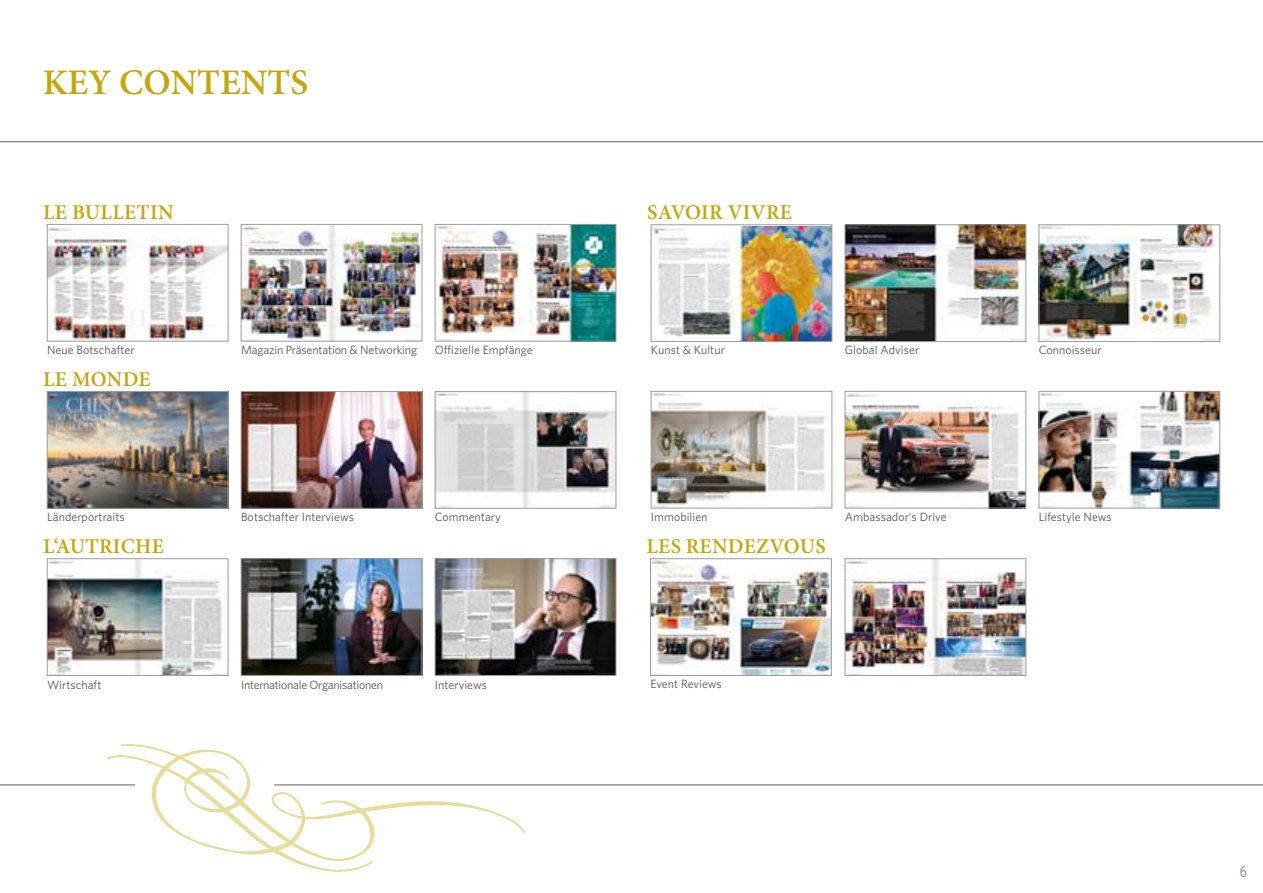
<style>
.page{position:relative;width:1263px;height:893px;background:#fff}
.page>*{position:absolute;margin:0;border:0;box-sizing:border-box;transform-origin:0 0}
.t1{font:600 36px "Minion Pro";color:#c4a70c}
.t2{font:600 21px "Minion Pro";letter-spacing:.015em;color:#c4a70c}
.t3{font:500 16.5px "Whitney Condensed";color:#9c9c9c}
.t4{font:12px "Whitney";letter-spacing:.005em;color:#565655}
.t5{font:12px "Whitney";letter-spacing:-.02em;color:#565655}
</style>
<div class="page">
<svg style="left:106px;top:744px;width:421px;height:128px"></svg>
<img style="left:49px;top:393px;width:177px;height:113px">
<div style="left:47px;top:391px;width:181px;height:117px;border:1px solid #9c9c9c"></div>
<img style="left:243px;top:393px;width:177px;height:113px">
<div style="left:241px;top:391px;width:181px;height:117px;border:1px solid #9c9c9c"></div>
<img style="left:437px;top:393px;width:177px;height:113px">
<div style="left:435px;top:391px;width:181px;height:117px;border:1px solid #9c9c9c"></div>
<img style="left:437px;top:561px;width:177px;height:113px">
<div style="left:435px;top:559px;width:181px;height:117px;border:1px solid #9c9c9c"></div>
<img style="left:243px;top:561px;width:177px;height:113px">
<div style="left:241px;top:559px;width:181px;height:117px;border:1px solid #9c9c9c"></div>
<img style="left:49px;top:561px;width:177px;height:113px">
<div style="left:47px;top:559px;width:181px;height:117px;border:1px solid #9c9c9c"></div>
<img style="left:49px;top:226px;width:177px;height:113px">
<div style="left:47px;top:224px;width:181px;height:117px;border:1px solid #9c9c9c"></div>
<img style="left:243px;top:226px;width:177px;height:113px">
<div style="left:241px;top:224px;width:181px;height:117px;border:1px solid #9c9c9c"></div>
<img style="left:437px;top:226px;width:177px;height:113px">
<div style="left:435px;top:224px;width:181px;height:117px;border:1px solid #9c9c9c"></div>
<img style="left:653px;top:227px;width:177px;height:113px">
<div style="left:651px;top:225px;width:181px;height:117px;border:1px solid #9c9c9c"></div>
<img style="left:847px;top:227px;width:177px;height:113px">
<div style="left:845px;top:225px;width:181px;height:117px;border:1px solid #9c9c9c"></div>
<img style="left:1041px;top:227px;width:177px;height:113px">
<div style="left:1039px;top:225px;width:181px;height:117px;border:1px solid #9c9c9c"></div>
<img style="left:1041px;top:393px;width:177px;height:113px">
<div style="left:1039px;top:391px;width:181px;height:117px;border:1px solid #9c9c9c"></div>
<img style="left:653px;top:393px;width:172px;height:113px">
<div style="left:651px;top:391px;width:181px;height:117px;border:1px solid #9c9c9c"></div>
<img style="left:847px;top:393px;width:177px;height:113px">
<div style="left:845px;top:391px;width:181px;height:117px;border:1px solid #9c9c9c"></div>
<img style="left:652px;top:561px;width:177px;height:113px">
<div style="left:650px;top:559px;width:181px;height:117px;border:1px solid #9c9c9c"></div>
<img style="left:847px;top:561px;width:177px;height:113px">
<div style="left:845px;top:559px;width:181px;height:117px;border:1px solid #9c9c9c"></div>
<hr style="left:0;top:141px;width:1263px;height:1px;background:#626261">
<hr style="left:274px;top:785px;width:989px;height:1px;background:#626261">
<hr style="left:0;top:785px;width:135px;height:1px;background:#626261">
<h1 class="t1" style="left:43px;top:58px;width:267px">KEY CONTENTS</h1>
<h2 class="t2" style="left:43px;top:198px;width:132px">LE BULLETIN</h2>
<p class="t4" style="left:47px;top:342px;width:89px">Neue Botschafter</p>
<p class="t4" style="left:241px;top:342px;width:178px">Magazin Präsentation &amp; Networking</p>
<p class="t4" style="left:435px;top:342px;width:99px">Offizielle Empfänge</p>
<h2 class="t2" style="left:43px;top:365px;width:109px">LE MONDE</h2>
<p class="t4" style="left:47px;top:509px;width:79px">Länderportraits</p>
<p class="t4" style="left:241px;top:509px;width:114px">Botschafter Interviews</p>
<p class="t4" style="left:435px;top:509px;width:67px">Commentary</p>
<h2 class="t2" style="left:43px;top:532px;width:122px">L‘AUTRICHE</h2>
<p class="t4" style="left:47px;top:677px;width:56px">Wirtschaft</p>
<p class="t5" style="left:241px;top:677px;width:143px">Internationale Organisationen</p>
<p class="t4" style="left:435px;top:677px;width:54px">Interviews</p>
<h2 class="t2" style="left:647px;top:198px;width:147px">SAVOIR VIVRE</h2>
<p class="t4" style="left:651px;top:342px;width:75px">Kunst &amp; Kultur</p>
<p class="t4" style="left:845px;top:342px;width:76px">Global Adviser</p>
<p class="t4" style="left:1039px;top:342px;width:64px">Connoisseur</p>
<p class="t4" style="left:651px;top:509px;width:58px">Immobilien</p>
<p class="t4" style="left:845px;top:509px;width:103px">Ambassador‘s Drive</p>
<p class="t4" style="left:1039px;top:509px;width:74px">Lifestyle News</p>
<h2 class="t2" style="left:646px;top:532px;width:181px">LES RENDEZVOUS</h2>
<p class="t4" style="left:650px;top:676px;width:73px">Event Reviews</p>
<h3 class="t3" style="left:1240px;top:861px;width:9px">6</h3>
</div>
